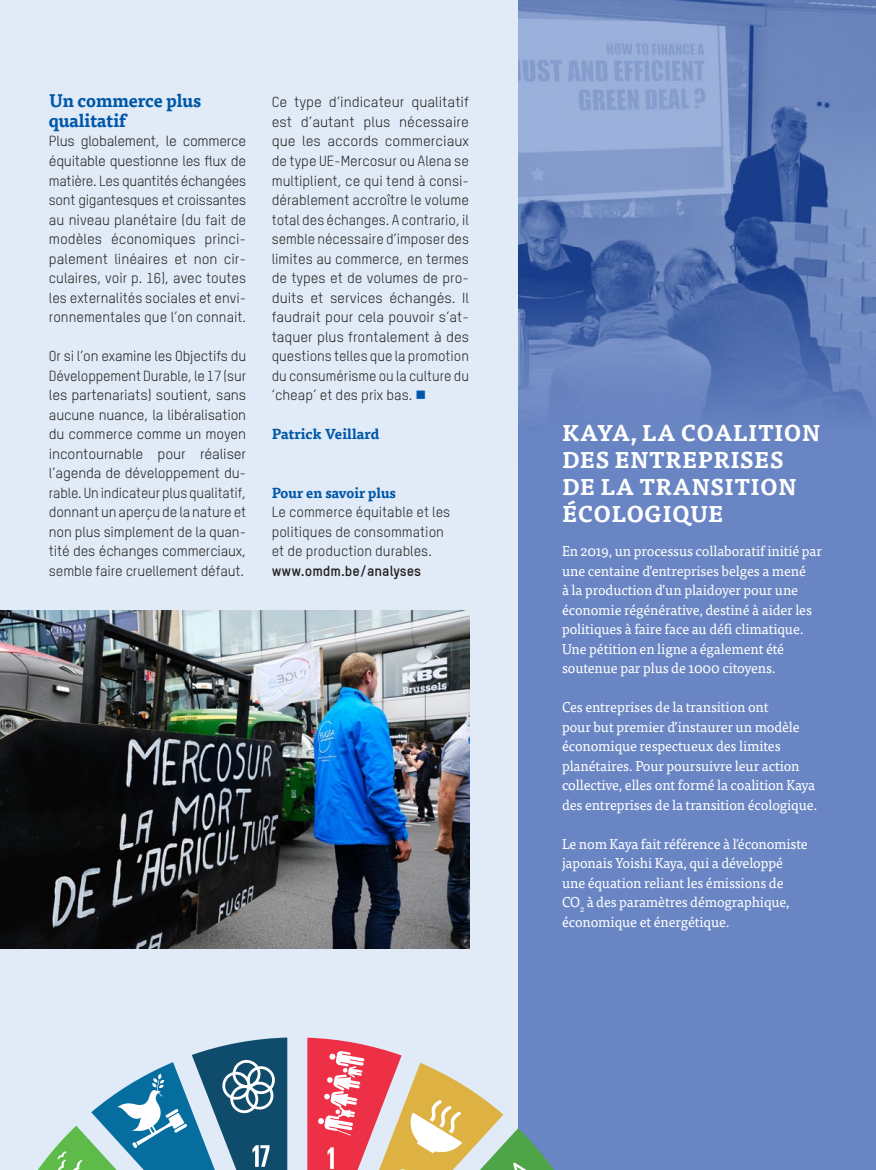
<style>
.page{position:relative;width:876px;height:1170px;background:#fff}
.page>*{position:absolute;margin:0;border:0;box-sizing:border-box;transform-origin:0 0}
.t1{font:700 22.5px/27px "Tisa Pro";letter-spacing:.01em;color:#fff}
.t2{font:700 18px/19.5px "Tisa Pro";letter-spacing:-.01em;color:#0057a8}
.t3{font:14.25px/19.5px "Oxfam TSTARPRO";color:#231f20;text-align:justify}
.t4{font:14.25px/19.5px "Tisa Pro";letter-spacing:-.01em;color:#fff}
.t5{font:14.25px/19.5px "Oxfam TSTARPRO";color:#231f20;text-align:justify;scale:1.04 1}
.t6{font:700 14.25px "Tisa Pro";color:#0057a8}
.t7{font:700 14.25px "Oxfam TSTARPRO";color:#231f20}
.s1{color:#0057a8}
</style>
<div class="page">
<div style="left:518px;top:0;width:358px;height:1169px;background:#6985c3"></div>
<img style="left:518px;top:0;width:358px;height:414px">
<div style="left:0;top:0;width:518px;height:1169px;background:#e0ebf7"></div>
<img style="left:0;top:610px;width:469px;height:338px">
<svg style="left:307px;top:1037px;width:269px;height:133px"></svg>
<svg style="left:17px;top:1037px;width:270px;height:133px"></svg>
<p class="t2" style="left:49px;top:90px;width:154px">Un commerce plus qualitatif</p>
<p class="t3" style="left:49px;top:131px;width:199px">Plus globalement, le commerce équitable questionne les flux de matière. Les quantités échangées sont gigantesques et croissantes au niveau planétaire (du fait de modèles économiques princi&shy;palement linéaires et non cir&shy;culaires, voir p. 16), avec toutes les externalités sociales et envi&shy;ronnementales que l’on connait.</p>
<p class="t3" style="left:49px;top:346px;width:199px">Or si l’on examine les Objectifs du Développement Durable, le 17 (sur les partenariats) soutient, sans aucune nuance, la libéralisation du commerce comme un moyen incontournable pour réaliser l’agenda de développement du&shy;rable. Un indicateur plus qualitatif, donnant un aperçu de la nature et non plus simplement de la quan&shy;tité des échanges commerciaux, semble faire cruellement défaut.</p>
<p class="t5" style="left:272px;top:92px;width:191px">Ce type d’indicateur qualitatif est d’autant plus nécessaire que les accords commerciaux de type UE-Mercosur ou Alena se multiplient, ce qui tend à consi&shy;dérablement accroître le volume total des échanges. A contrario, il semble nécessaire d’imposer des limites au commerce, en termes de types et de volumes de pro&shy;duits et services échangés. Il faudrait pour cela pouvoir s’at&shy;taquer plus frontalement à des questions telles que la promotion du consumérisme ou la culture du ‘cheap’ et des prix bas. <span class="s1">■</span></p>
<p class="t6" style="left:272px;top:422px;width:109px">Patrick Veillard</p>
<p class="t6" style="left:272px;top:481px;width:126px">Pour en savoir plus</p>
<p class="t3" style="left:272px;top:502px;width:180px;text-align:left">Le commerce équitable et les politiques de consommation et de production durables.</p>
<p class="t7" style="left:272px;top:562px;width:151px">www.omdm.be/analyses</p>
<h1 class="t1" style="left:562px;top:418px;width:259px">KAYA, LA COALITION<br>DES ENTREPRISES<br>DE LA TRANSITION<br>ÉCOLOGIQUE</h1>
<p class="t4" style="left:562px;top:540px;width:262px">En 2019, un processus collaboratif initié par une centaine d’entreprises belges a mené<br>à la production d’un plaidoyer pour une économie régénérative, destiné à aider les politiques à faire face au défi climatique.<br>Une pétition en ligne a également été soutenue par plus de 1000 citoyens.</p>
<p class="t4" style="left:562px;top:696px;width:257px">Ces entreprises de la transition ont<br>pour but premier d’instaurer un modèle économique respectueux des limites planétaires. Pour poursuivre leur action collective, elles ont formé la coalition Kaya des entreprises de la transition écologique.</p>
<p class="t4" style="left:562px;top:833px;width:247px">Le nom Kaya fait référence à l'économiste japonais Yoishi Kaya, qui a développé une équation reliant les émissions de CO<sub>2</sub> à des paramètres démographique, économique et énergétique.</p>
</div>
